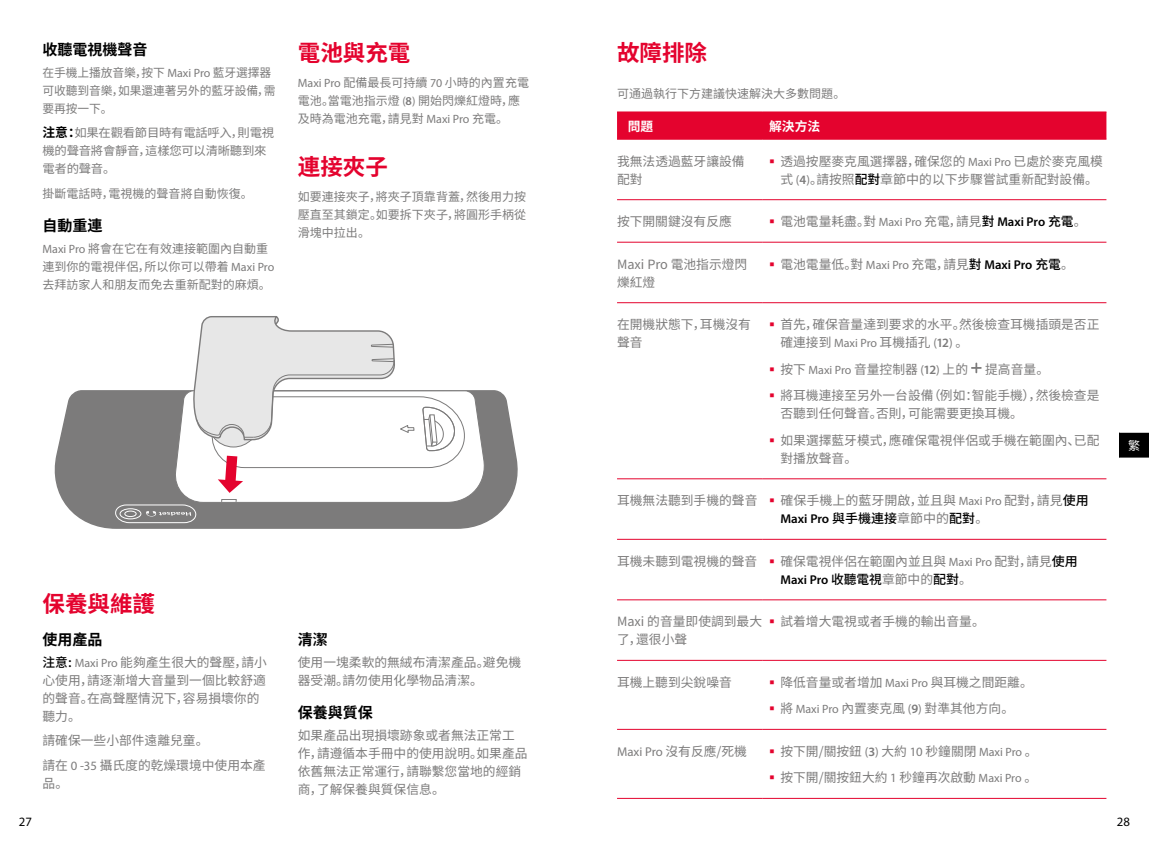
<style>
.page{position:relative;width:1149px;height:851px;background:#fff}
.page>*{position:absolute;margin:0;border:0;box-sizing:border-box;transform-origin:0 0}
.t1{font:700 22.5px "Noto Sans Hans";color:#e4032e}
.t2{font:700 15px "Noto Sans Hans";color:#000}
.t3{font:12.75px/18px "Noto Sans Hans";color:#7c7b7b}
.t4{font:600 12.75px "Myriad Pro";color:#000}
.t5{font:12.75px "Myriad Pro";color:#7c7b7b}
.t6{font:700 12.75px "Noto Sans Hans";color:#fff}
.t7{font:12.75px "Myriad Pro";color:#000}
.t8{font:12px/18px "Noto Sans Hans";color:#7c7b7b}
.t9{font:12px/18px "Noto Sans Hans";letter-spacing:-.02em;color:#7c7b7b}
.t10{font:12px "Noto Sans Hans";color:#fff}
.s1{font-family:"Myriad Pro"}
.s2{font-weight:700;font-size:12.75px;color:#000}
.s3{font-family:"Myriad Pro";font-weight:600}
.s4{font-weight:500;color:#000}
.s5{font-family:"Myriad Pro";font-size:12px}
.s6{color:#e4032e}
.s7{font-family:"Myriad Pro";font-weight:600;color:#000}
.s8{font-family:"Noto Sans Hans";font-weight:500}
.s9{font-family:"Noto Sans Hans";font-weight:400;color:#7c7b7b}
.s10{font-family:"Noto Sans Hans"}
</style>
<div class="page">
<div style="left:1118px;top:432px;width:30px;height:25px;background:#000"></div>
<hr style="left:1118px;top:432px;width:30px;height:1px;background:#fff">
<svg style="left:54px;top:390px;width:464px;height:139px"></svg>
<svg style="left:115px;top:316px;width:372px;height:207px"></svg>
<div style="left:617px;top:113px;width:489px;height:26px;background:#e4032e"></div>
<hr style="left:617px;top:112px;width:145px;height:1px;background:#e4032e">
<hr style="left:762px;top:112px;width:344px;height:1px;background:#e4032e">
<hr style="left:617px;top:139px;width:145px;height:1px;background:#e4032e">
<hr style="left:762px;top:139px;width:344px;height:1px;background:#e4032e">
<hr style="left:617px;top:199px;width:145px;height:1px;background:#e4032e">
<hr style="left:762px;top:199px;width:344px;height:1px;background:#e4032e">
<hr style="left:617px;top:242px;width:145px;height:1px;background:#e4032e">
<hr style="left:762px;top:242px;width:344px;height:1px;background:#e4032e">
<hr style="left:617px;top:302px;width:145px;height:1px;background:#e4032e">
<hr style="left:762px;top:302px;width:344px;height:1px;background:#e4032e">
<hr style="left:617px;top:478px;width:145px;height:1px;background:#e4032e">
<hr style="left:762px;top:478px;width:344px;height:1px;background:#e4032e">
<hr style="left:617px;top:539px;width:145px;height:1px;background:#e4032e">
<hr style="left:762px;top:539px;width:344px;height:1px;background:#e4032e">
<hr style="left:617px;top:599px;width:145px;height:1px;background:#e4032e">
<hr style="left:762px;top:599px;width:344px;height:1px;background:#e4032e">
<hr style="left:617px;top:660px;width:145px;height:1px;background:#e4032e">
<hr style="left:762px;top:660px;width:344px;height:1px;background:#e4032e">
<hr style="left:617px;top:729px;width:145px;height:1px;background:#e4032e">
<hr style="left:762px;top:729px;width:344px;height:1px;background:#e4032e">
<hr style="left:617px;top:798px;width:145px;height:1px;background:#e4032e">
<hr style="left:762px;top:798px;width:344px;height:1px;background:#e4032e">
<svg style="left:971px;top:362px;width:10px;height:11px"></svg>
<p class="t2" style="left:43px;top:41px;width:106px">收聽電視機聲音</p>
<p class="t8" style="left:43px;top:64px;width:234px">在手機上播放音樂，按下 <span class="s1">Maxi Pro</span> 藍牙選擇器可收聽到音樂，如果還連著另外的藍牙設備，需要再按一下。</p>
<p class="t9" style="left:43px;top:124px;width:233px"><span class="s2">注意：</span>如果在觀看節目時有電話呼入，則電視機的聲音將會靜音，這樣您可以清晰聽到來電者的聲音。</p>
<p class="t8" style="left:43px;top:184px;width:212px">掛斷電話時，電視機的聲音將自動恢復。</p>
<p class="t2" style="left:43px;top:216px;width:61px">自動重連</p>
<p class="t8" style="left:43px;top:239px;width:233px"><span class="s1">Maxi Pro</span> 將會在它在有效連接範圍內自動重連到你的電視伴侶，所以你可以帶着 <span class="s1">Maxi Pro</span>去拜訪家人和朋友而免去重新配對的麻煩。</p>
<h1 class="t1" style="left:298px;top:40px;width:114px">電池與充電</h1>
<p class="t8" style="left:298px;top:74px;width:232px"><span class="s1">Maxi Pro</span> 配備最長可持續 <span class="s1">70</span> 小時的內置充電電池。當電池指示燈 <span class="s1">(</span><span class="s3">8</span><span class="s1">)</span> 開始閃爍紅燈時，應及時為電池充電，請見對 <span class="s1">Maxi Pro</span> 充電。</p>
<h1 class="t1" style="left:298px;top:154px;width:92px">連接夾子</h1>
<p class="t8" style="left:298px;top:188px;width:229px;text-align:justify">如要連接夾子，將夾子頂靠背蓋，然後用力按壓直至其鎖定。如要拆下夾子，將圓形手柄從滑塊中拉出。</p>
<h1 class="t1" style="left:43px;top:590px;width:114px">保養與維護</h1>
<p class="t2" style="left:43px;top:630px;width:61px">使用產品</p>
<p class="t3" style="left:43px;top:653px;width:226px"><span class="s4">注意:</span> <span class="s5">Maxi Pro</span> 能夠產生很大的聲壓，請小心使用，請逐漸增大音量到一個比較舒適的聲音。在高聲壓情況下，容易損壞你的聽力。</p>
<p class="t3" style="left:43px;top:728px;width:224px;line-height:24.5px">請確保一些小部件遠離兒童。<br>請在 <span class="s1">0 -35</span> 攝氏度的乾燥環境中使用本產</p>
<p class="t3" style="left:43px;top:774px;width:27px">品。</p>
<p class="t2" style="left:298px;top:630px;width:31px">清潔</p>
<p class="t3" style="left:298px;top:653px;width:225px">使用一塊柔軟的無絨布清潔產品。避免機器受潮。請勿使用化學物品清潔。</p>
<p class="t2" style="left:298px;top:703px;width:76px">保養與質保</p>
<p class="t3" style="left:298px;top:726px;width:231px">如果產品出現損壞跡象或者無法正常工作，請遵循本手冊中的使用說明。如果產品依舊無法正常運行，請聯繫您當地的經銷商，了解保養與質保信息。</p>
<h1 class="t1" style="left:617px;top:40px;width:91px">故障排除</h1>
<p class="t8" style="left:617px;top:84px;width:230px">可通過執行下方建議快速解決大多數問題。</p>
<p class="t6" style="left:627px;top:119px;width:27px">問題</p>
<p class="t6" style="left:769px;top:119px;width:52px">解決方法</p>
<p class="t3" style="left:617px;top:152px;width:129px">我無法透過藍牙讓設備配對</p>
<p class="t3" style="left:769px;top:152px;width:335px;text-align:center"><span class="s6">▪</span> 透過按壓麥克風選擇器，確保您的 <span class="s5">Maxi Pro</span> 已處於麥克風模式 <span class="s1">(</span><span class="s3">4</span><span class="s1">)</span>。請按照<span class="s4">配對</span>章節中的以下步驟嘗試重新配對設備。</p>
<p class="t3" style="left:617px;top:212px;width:116px">按下開關鍵沒有反應</p>
<p class="t3" style="left:769px;top:212px;width:319px"><span class="s6">▪</span> 電池電量耗盡。對 <span class="s5">Maxi Pro</span> 充電，請見<span class="s4">對</span> <span class="s7">Maxi Pro</span> <span class="s4">充電</span>。</p>
<p class="t3" style="left:617px;top:255px;width:132px">Maxi Pro 電池指示燈閃爍紅燈</p>
<p class="t3" style="left:769px;top:255px;width:306px"><span class="s6">▪</span> 電池電量低。對 <span class="s5">Maxi Pro</span> 充電，請見<span class="s4">對</span> <span class="s7">Maxi Pro</span> <span class="s4">充電</span>。</p>
<p class="t3" style="left:617px;top:315px;width:135px">在開機狀態下，耳機沒有聲音</p>
<p class="t3" style="left:780px;top:315px;width:320px;text-indent:-11px"><span class="s6">▪</span> 首先，確保音量達到要求的水平。然後檢查耳機插頭是否正確連接到 <span class="s5">Maxi Pro</span> 耳機插孔 <span class="s1">(</span><span class="s3">12</span><span class="s1">)</span> 。</p>
<p class="t3" style="left:769px;top:360px;width:200px"><span class="s6">▪</span> 按下 <span class="s5">Maxi Pro</span> 音量控制器 <span class="s1">(</span><span class="s3">12</span><span class="s1">)</span> 上的</p>
<p class="t3" style="left:984px;top:360px;width:65px">提高音量。</p>
<p class="t3" style="left:780px;top:386px;width:320px;text-indent:-11px"><span class="s6">▪</span> 將耳機連接至另外一台設備（例如：智能手機），然後檢查是否聽到任何聲音。否則，可能需要更換耳機。</p>
<p class="t3" style="left:780px;top:431px;width:320px;text-indent:-11px"><span class="s6">▪</span> 如果選擇藍牙模式，應確保電視伴侶或手機在範圍內、已配對播放聲音。</p>
<p class="t3" style="left:617px;top:491px;width:473px">耳機無法聽到手機的聲音 <span class="s6">▪</span> 確保手機上的藍牙開啟，並且與 <span class="s5">Maxi Pro</span> 配對，請見<span class="s4">使用</span></p>
<p class="t4" style="left:780px;top:510px;width:209px">Maxi Pro <span class="s8">與手機連接</span><span class="s9">章節中的</span><span class="s8">配對</span><span class="s9">。</span></p>
<p class="t3" style="left:617px;top:552px;width:462px">耳機未聽到電視機的聲音 <span class="s6">▪</span> 確保電視伴侶在範圍內並且與 <span class="s5">Maxi Pro</span> 配對，請見<span class="s4">使用</span></p>
<p class="t4" style="left:780px;top:571px;width:193px">Maxi Pro <span class="s8">收聽電視</span><span class="s9">章節中的</span><span class="s8">配對</span><span class="s9">。</span></p>
<p class="t3" style="left:617px;top:612px;width:147px">Maxi 的音量即使調到最大了，還很小聲</p>
<p class="t3" style="left:769px;top:612px;width:217px"><span class="s6">▪</span> 試着增大電視或者手機的輸出音量。</p>
<p class="t3" style="left:617px;top:673px;width:116px">耳機上聽到尖銳噪音</p>
<p class="t3" style="left:769px;top:673px;width:265px"><span class="s6">▪</span> 降低音量或者增加 <span class="s5">Maxi Pro</span> 與耳機之間距離。</p>
<p class="t3" style="left:769px;top:699px;width:246px"><span class="s6">▪</span> 將 <span class="s5">Maxi Pro</span> 內置麥克風 <span class="s1">(</span><span class="s3">9</span><span class="s1">)</span> 對準其他方向。</p>
<p class="t5" style="left:617px;top:743px;width:131px">Maxi Pro <span class="s10">沒有反應/死機</span></p>
<p class="t3" style="left:769px;top:742px;width:270px"><span class="s6">▪</span> 按下開/關按鈕 <span class="s1">(</span><span class="s3">3</span><span class="s1">)</span> 大約 <span class="s1">10</span> 秒鐘關閉 <span class="s5">Maxi Pro</span> 。</p>
<p class="t3" style="left:769px;top:768px;width:269px"><span class="s6">▪</span> 按下開/關按鈕大約 <span class="s1">1</span> 秒鐘再次啟動 <span class="s5">Maxi Pro</span> 。</p>
<p class="t10" style="left:1127px;top:438px;width:13px">繁</p>
<p class="t7" style="left:19px;top:813px;width:15px">27</p>
<p class="t7" style="left:1116px;top:813px;width:15px">28</p>
</div>
